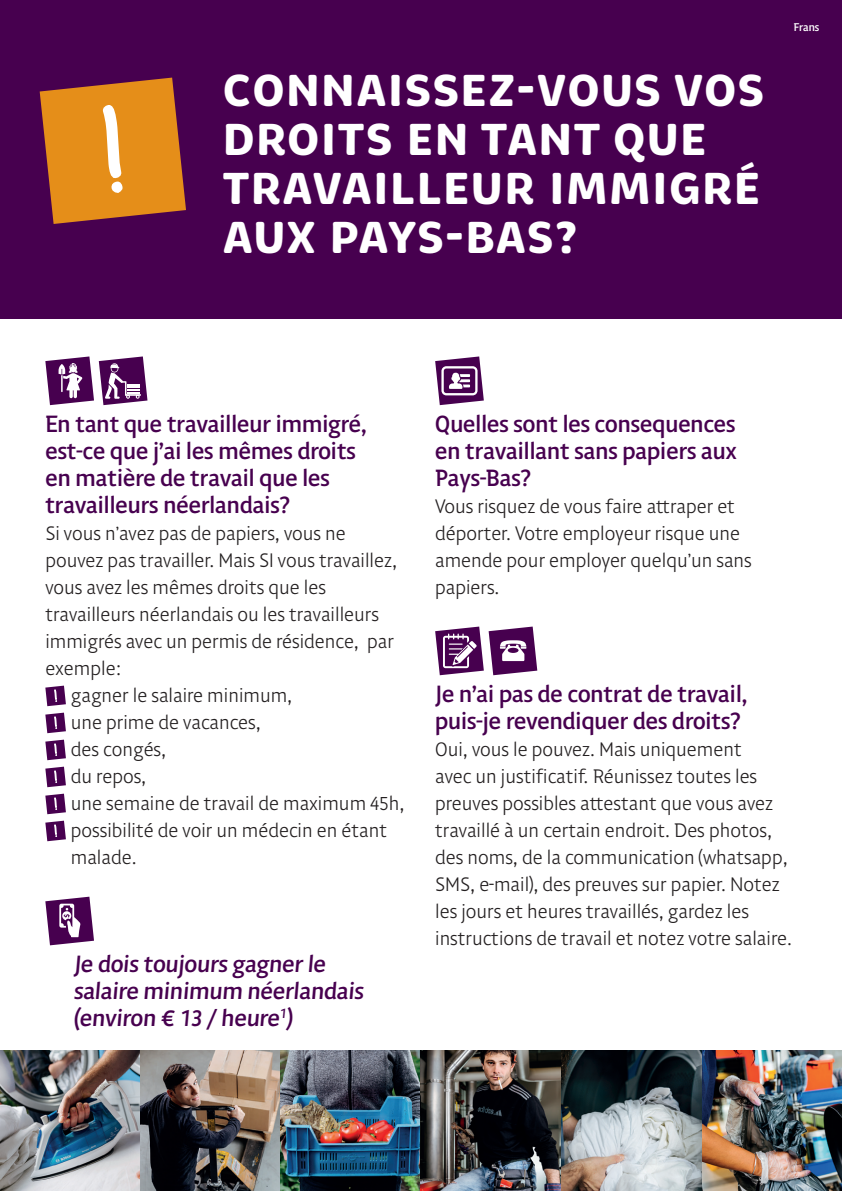
<style>
.page{position:relative;width:842px;height:1191px;background:#fff}
.page>*{position:absolute;margin:0;border:0;box-sizing:border-box;transform-origin:0 0}
.t1{font:700 45.8px/49px "Brevia";letter-spacing:.015em;color:#fff}
.t2{font:700 25.2px/27px "Adam BP Text";color:#47004f}
.t3{font:100 21px/27px "Adam BP Text";color:#231f20}
.t4{font:700 12px "Adam BP Text";color:#fff}
</style>
<div class="page">
<div style="left:0;top:0;width:842px;height:318px;background:#47004f"></div>
<svg style="left:45px;top:356px;width:102px;height:49px"></svg>
<svg style="left:45px;top:896px;width:49px;height:49px"></svg>
<svg style="left:435px;top:356px;width:49px;height:49px"></svg>
<svg style="left:435px;top:626px;width:102px;height:49px"></svg>
<img style="left:0;top:1050px;width:842px;height:141px">
<svg style="left:45px;top:685px;width:21px;height:21px"></svg>
<svg style="left:45px;top:712px;width:21px;height:21px"></svg>
<svg style="left:45px;top:739px;width:21px;height:21px"></svg>
<svg style="left:45px;top:766px;width:21px;height:21px"></svg>
<svg style="left:45px;top:793px;width:21px;height:21px"></svg>
<svg style="left:45px;top:820px;width:21px;height:21px"></svg>
<svg style="left:40px;top:78px;width:146px;height:146px"></svg>
<h1 class="t1" style="left:222px;top:66px;width:544px">CONNAISSEZ-VOUS VOS<br>DROITS EN TANT QUE<br>TRAVAILLEUR IMMIGRÉ<br>AUX PAYS-BAS?</h1>
<p class="t4" style="left:794px;top:19px;width:27px">Frans</p>
<p class="t2" style="left:45px;top:410px;width:323px">En tant que travailleur immigré, est-ce que j’ai les mêmes droits en matière de travail que les travailleurs néerlandais?</p>
<p class="t3" style="left:45px;top:519px;width:353px">Si vous n’avez pas de papiers, vous ne pouvez pas travailler. Mais SI vous travaillez, vous avez les mêmes droits que les travailleurs néerlandais ou les travailleurs immigrés avec un permis de résidence, par exemple:</p>
<p class="t3" style="left:71px;top:681px;width:223px">gagner le salaire minimum,</p>
<p class="t3" style="left:71px;top:708px;width:192px">une prime de vacances,</p>
<p class="t3" style="left:71px;top:735px;width:97px">des congés,</p>
<p class="t3" style="left:71px;top:762px;width:77px">du repos,</p>
<p class="t3" style="left:71px;top:789px;width:335px">une semaine de travail de maximum 45h,</p>
<p class="t3" style="left:71px;top:816px;width:318px">possibilité de voir un médecin en étant malade.</p>
<p class="t2" style="left:74px;top:950px;width:294px">Je dois toujours gagner le salaire minimum néerlandais (environ € 13 / heure<sup>1</sup>)</p>
<p class="t2" style="left:435px;top:410px;width:303px;text-align:justify">Quelles sont les consequences en travaillant sans papiers aux Pays-Bas?</p>
<p class="t3" style="left:435px;top:492px;width:318px">Vous risquez de vous faire attraper et déporter. Votre employeur risque une amende pour employer quelqu’un sans papiers.</p>
<p class="t2" style="left:435px;top:680px;width:314px">Je n’ai pas de contrat de travail, puis-je revendiquer des droits?</p>
<p class="t3" style="left:435px;top:735px;width:358px">Oui, vous le pouvez. Mais uniquement<br>avec un justificatif. Réunissez toutes les preuves possibles attestant que vous avez travaillé à un certain endroit. Des photos, des noms, de la communication (whatsapp, SMS, e-mail), des preuves sur papier. Notez les jours et heures travaillés, gardez les instructions de travail et notez votre salaire.</p>
</div>
